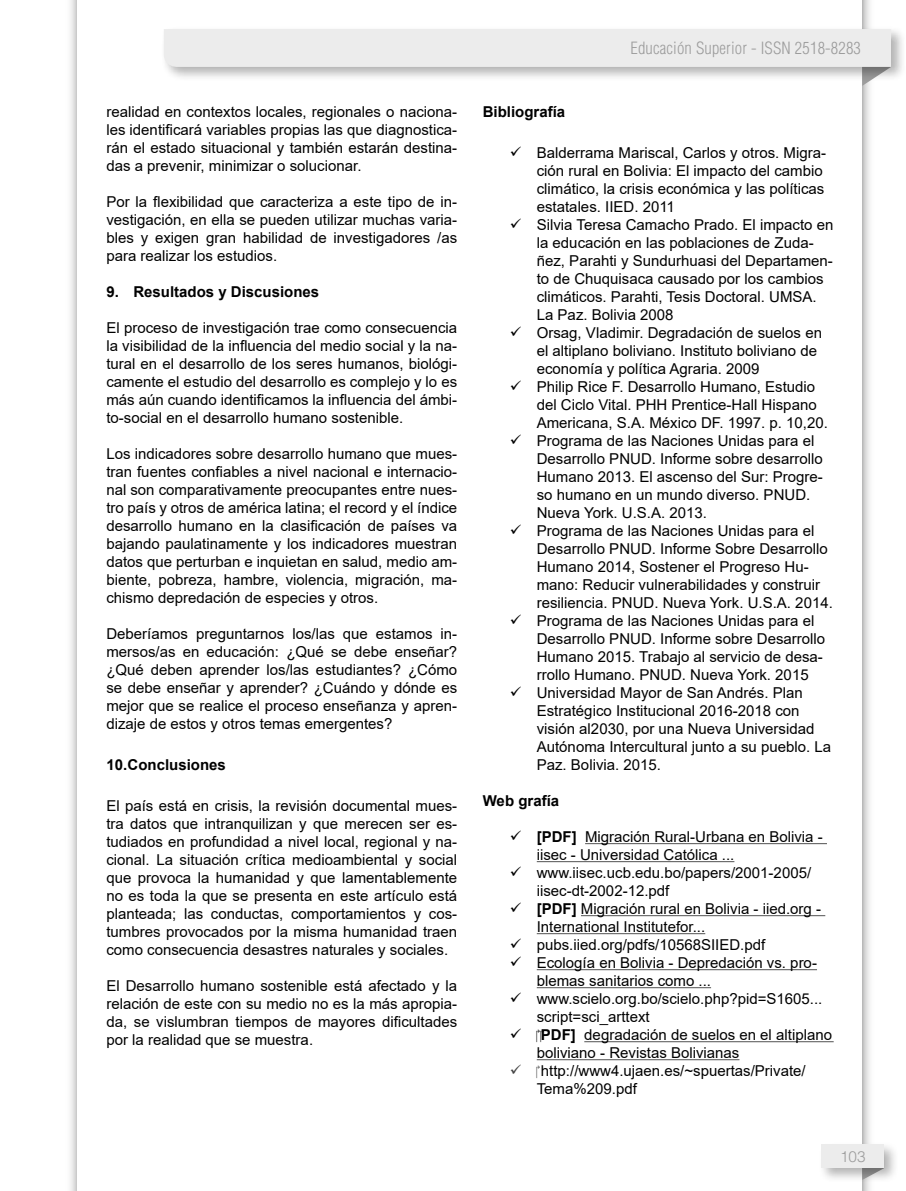
<style>
.page{position:relative;width:906px;height:1191px;background:#fff}
.page>*{position:absolute;margin:0;border:0;box-sizing:border-box;transform-origin:0 0}
.t1{font:300 condensed 16.5px "Helvetica LT Std";letter-spacing:.01em;color:#9c9c9c}
.t2{font:300 15.3px "Helvetica LT Std";color:#9c9c9c}
.t3{font:15px/18px "Arial";color:#000}
.t4{font:700 15px "Arial";color:#000}
.s1{font-weight:700}
.s2{color:#444}
</style>
<div class="page">
<svg style="left:862px;top:0;width:8px;height:1191px;background:#d5d5d5"></svg>
<svg style="left:70px;top:0;width:7px;height:1191px"></svg>
<div style="left:161px;top:26px;width:745px;height:56px;background:#000;opacity:.3"></div>
<svg style="left:164px;top:29px;width:727px;height:57px"></svg>
<div style="left:818px;top:1141px;width:81px;height:42px;background:#000;opacity:.3"></div>
<div style="left:821px;top:1144px;width:63px;height:24px;background:#ececec"></div>
<hr style="left:585px;top:843px;width:242px;height:1px;background:#616161">
<hr style="left:537px;top:861px;width:197px;height:1px;background:#616161">
<hr style="left:581px;top:915px;width:244px;height:1px;background:#616161">
<hr style="left:537px;top:933px;width:168px;height:1px;background:#616161">
<hr style="left:537px;top:969px;width:280px;height:1px;background:#616161">
<hr style="left:537px;top:987px;width:174px;height:1px;background:#616161">
<hr style="left:584px;top:1041px;width:249px;height:1px;background:#616161">
<hr style="left:537px;top:1059px;width:202px;height:1px;background:#616161">
<p class="t3" style="left:106px;top:103px;width:352px;text-align:justify">realidad en contextos locales, regionales o naciona&shy;les identificará variables propias las que diagnostica&shy;rán el estado situacional y también estarán destina&shy;das a prevenir, minimizar o solucionar.</p>
<p class="t3" style="left:106px;top:193px;width:352px;text-align:justify">Por la flexibilidad que caracteriza a este tipo de in&shy;vestigación, en ella se pueden utilizar muchas varia&shy;bles y exigen gran habilidad de investigadores /as para realizar los estudios.</p>
<p class="t4" style="left:106px;top:281px;width:214px">9. Resultados y Discusiones</p>
<p class="t3" style="left:106px;top:319px;width:352px;text-align:justify">El proceso de investigación trae como consecuencia la visibilidad de la influencia del medio social y la na&shy;tural en el desarrollo de los seres humanos, biológi&shy;camente el estudio del desarrollo es complejo y lo es más aún cuando identificamos la influencia del ámbi&shy;to-social en el desarrollo humano sostenible.</p>
<p class="t3" style="left:106px;top:445px;width:352px;text-align:justify">Los indicadores sobre desarrollo humano que mues&shy;tran fuentes confiables a nivel nacional e internacio&shy;nal son comparativamente preocupantes entre nues&shy;tro país y otros de américa latina; el record y el índice desarrollo humano en la clasificación de países va bajando paulatinamente y los indicadores muestran datos que perturban e inquietan en salud, medio am&shy;biente, pobreza, hambre, violencia, migración, ma&shy;chismo depredación de especies y otros.</p>
<p class="t3" style="left:106px;top:625px;width:352px;text-align:justify">Deberíamos preguntarnos los/las que estamos in&shy;mersos/as en educación: ¿Qué se debe enseñar? ¿Qué deben aprender los/las estudiantes? ¿Cómo se debe enseñar y aprender? ¿Cuándo y dónde es mejor que se realice el proceso enseñanza y apren&shy;dizaje de estos y otros temas emergentes?</p>
<p class="t4" style="left:106px;top:754px;width:121px">10.Conclusiones</p>
<p class="t3" style="left:106px;top:796px;width:352px;text-align:justify">El país está en crisis, la revisión documental mues&shy;tra datos que intranquilizan y que merecen ser es&shy;tudiados en profundidad a nivel local, regional y na&shy;cional. La situación crítica medioambiental y social que provoca la humanidad y que lamentablemente no es toda la que se presenta en este artículo está planteada; las conductas, comportamientos y cos&shy;tumbres provocados por la misma humanidad traen como consecuencia desastres naturales y sociales.</p>
<p class="t3" style="left:106px;top:976px;width:352px;text-align:justify">El Desarrollo humano sostenible está afectado y la relación de este con su medio no es la más apropia&shy;da, se vislumbran tiempos de mayores dificultades por la realidad que se muestra.</p>
<p class="t1" style="left:630px;top:38px;width:232px">Educación Superior - ISSN 2518-8283</p>
<p class="t4" style="left:483px;top:101px;width:84px">Bibliografía</p>
<p class="t3" style="left:537px;top:143px;width:291px;text-indent:-27px">✓ Balderrama Mariscal, Carlos y otros. Migra&shy;ción rural en Bolivia: El impacto del cambio climático, la crisis económica y las políticas estatales. IIED. 2011</p>
<p class="t3" style="left:537px;top:215px;width:298px;text-indent:-27px">✓ Silvia Teresa Camacho Prado. El impacto en la educación en las poblaciones de Zuda&shy;ñez, Parahti y Sundurhuasi del Departamen&shy;to de Chuquisaca causado por los cambios climáticos. Parahti, Tesis Doctoral. UMSA.<br>La Paz. Bolivia 2008</p>
<p class="t3" style="left:537px;top:323px;width:287px;text-indent:-27px">✓ Orsag, Vladimir. Degradación de suelos en el altiplano boliviano. Instituto boliviano de economía y política Agraria. 2009</p>
<p class="t3" style="left:537px;top:377px;width:292px;text-indent:-27px">✓ Philip Rice F. Desarrollo Humano, Estudio del Ciclo Vital. PHH Prentice-Hall Hispano<br>Americana, S.A. México DF. 1997. p. 10,20.</p>
<p class="t3" style="left:537px;top:431px;width:287px;text-indent:-27px">✓ Programa de las Naciones Unidas para el Desarrollo PNUD. Informe sobre desarrollo Humano 2013. El ascenso del Sur: Progre&shy;so humano en un mundo diverso. PNUD.<br>Nueva York. U.S.A. 2013.</p>
<p class="t3" style="left:537px;top:521px;width:297px;text-indent:-27px">✓ Programa de las Naciones Unidas para el Desarrollo PNUD. Informe Sobre Desarrollo Humano 2014, Sostener el Progreso Hu&shy;mano: Reducir vulnerabilidades y construir resiliencia. PNUD. Nueva York. U.S.A. 2014.</p>
<p class="t3" style="left:537px;top:611px;width:290px;text-indent:-27px">✓ Programa de las Naciones Unidas para el Desarrollo PNUD. Informe sobre Desarrollo Humano 2015. Trabajo al servicio de desa&shy;rrollo Humano. PNUD. Nueva York. 2015</p>
<p class="t3" style="left:537px;top:683px;width:296px;text-indent:-27px">✓ Universidad Mayor de San Andrés. Plan Estratégico Institucional 2016-2018 con visión al2030, por una Nueva Universidad Autónoma Intercultural junto a su pueblo. La Paz. Bolivia. 2015.</p>
<p class="t4" style="left:483px;top:790px;width:78px">Web grafía</p>
<p class="t3" style="left:537px;top:827px;width:287px;text-indent:-27px">✓ <span class="s1">[PDF]</span> Migración Rural-Urbana en Bolivia - iisec - Universidad Católica ...</p>
<p class="t3" style="left:537px;top:863px;width:276px;text-indent:-27px">✓ www.iisec.ucb.edu.bo/papers/2001-2005/ iisec-dt-2002-12.pdf</p>
<p class="t3" style="left:537px;top:899px;width:286px;text-indent:-27px">✓ <span class="s1">[PDF]</span> Migración rural en Bolivia - iied.org -<br>International Institutefor...</p>
<p class="t3" style="left:510px;top:935px;width:257px">✓ pubs.iied.org/pdfs/10568SIIED.pdf</p>
<p class="t3" style="left:537px;top:953px;width:282px;text-indent:-27px">✓ Ecología en Bolivia - Depredación vs. pro&shy;blemas sanitarios como ...</p>
<p class="t3" style="left:537px;top:989px;width:287px;text-indent:-27px">✓ www.scielo.org.bo/scielo.php?pid=S1605... script=sci_arttext</p>
<p class="t3" style="left:537px;top:1025px;width:297px;text-indent:-27px">✓ <span class="s1">PDF]</span> degradación de suelos en el altiplano boliviano - Revistas Bolivianas</p>
<p class="t3" style="left:537px;top:1061px;width:270px;text-indent:-27px"><span class="s2">✓</span> http://www4.ujaen.es/~spuertas/Private/<br>Tema%209.pdf</p>
<p class="t2" style="left:840px;top:1147px;width:27px">103</p>
</div>
